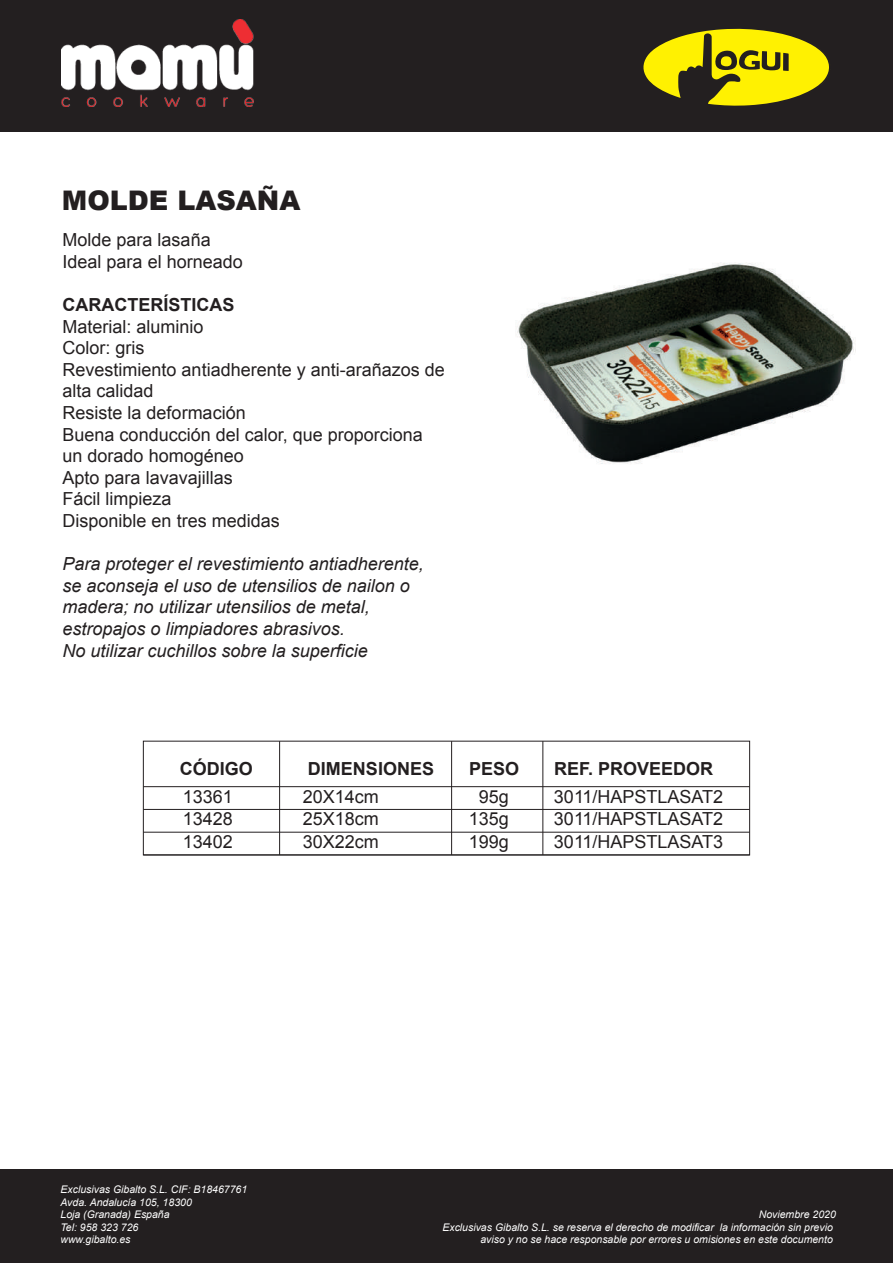
<style>
.page{position:relative;width:893px;height:1263px;background:#fff}
.page>*{position:absolute;margin:0;border:0;box-sizing:border-box;transform-origin:0 0}
.t1{font:900 27px "Arial";color:#231f20}
.t2{font:18px/21.6px "Arial";color:#231f20}
.t3{font:italic 18px/21.6px "Arial";color:#231f20}
.t4{font:700 18px "Arial";color:#231f20}
.t5{font:italic 10.5px/12.6px "Arial";color:#fff;text-align:right}
</style>
<div class="page">
<img style="left:517px;top:262px;width:337px;height:202px">
<div style="left:0;top:1170px;width:892px;height:93px;background:#231f20"></div>
<div style="left:0;top:0;width:893px;height:131px;background:#231f20"></div>
<svg style="left:643px;top:28px;width:186px;height:78px"></svg>
<img style="left:61px;top:20px;width:193px;height:87px">
<div style="left:143px;top:741px;width:607px;height:114px;border:1px solid #231f20"></div>
<hr style="left:143px;top:855px;width:607px;height:1px;background:#231f20">
<hr style="left:143px;top:832px;width:607px;height:1px;background:#231f20">
<hr style="left:143px;top:809px;width:607px;height:1px;background:#231f20">
<hr style="left:143px;top:786px;width:607px;height:1px;background:#231f20">
<hr style="left:543px;top:741px;width:1px;height:114px;background:#231f20">
<hr style="left:451px;top:741px;width:1px;height:114px;background:#231f20">
<hr style="left:279px;top:741px;width:1px;height:114px;background:#231f20">
<h1 class="t1" style="left:62px;top:181px;width:240px">MOLDE LASAÑA</h1>
<p class="t2" style="left:63px;top:229px;width:182px">Molde para lasaña<br>Ideal para el horneado</p>
<p class="t4" style="left:63px;top:293px;width:173px">CARACTERÍSTICAS</p>
<p class="t2" style="left:63px;top:316px;width:384px">Material: aluminio<br>Color: gris<br>Revestimiento antiadherente y anti-arañazos de alta calidad<br>Resiste la deformación<br>Buena conducción del calor, que proporciona un dorado homogéneo<br>Apto para lavavajillas<br>Fácil limpieza<br>Disponible en tres medidas</p>
<p class="t3" style="left:63px;top:553px;width:363px">Para proteger el revestimiento antiadherente, se aconseja el uso de utensilios de nailon o madera; no utilizar utensilios de metal, estropajos o limpiadores abrasivos.<br>No utilizar cuchillos sobre la superficie</p>
<p class="t4" style="left:180px;top:757px;width:75px">CÓDIGO</p>
<p class="t4" style="left:308px;top:757px;width:128px">DIMENSIONES</p>
<p class="t4" style="left:469px;top:757px;width:52px">PESO</p>
<p class="t4" style="left:554px;top:757px;width:160px">REF. PROVEEDOR</p>
<p class="t2" style="left:183px;top:786px;width:52px">13361</p>
<p class="t2" style="left:303px;top:786px;width:78px">20X14cm</p>
<p class="t2" style="left:479px;top:786px;width:32px">95g</p>
<p class="t2" style="left:554px;top:786px;width:171px">3011/HAPSTLASAT2</p>
<p class="t2" style="left:183px;top:808px;width:52px">13428</p>
<p class="t2" style="left:303px;top:808px;width:78px">25X18cm</p>
<p class="t2" style="left:469px;top:808px;width:42px">135g</p>
<p class="t2" style="left:554px;top:808px;width:171px">3011/HAPSTLASAT2</p>
<p class="t2" style="left:183px;top:831px;width:52px">13402</p>
<p class="t2" style="left:303px;top:831px;width:78px">30X22cm</p>
<p class="t2" style="left:469px;top:831px;width:42px">199g</p>
<p class="t2" style="left:554px;top:831px;width:171px">3011/HAPSTLASAT3</p>
<p class="t5" style="left:60px;top:1183px;width:188px;text-align:left">Exclusivas Gibalto S.L. CIF: B18467761<br>Avda. Andalucía 105, 18300<br>Loja (Granada) España<br>Tel: 958 323 726<br>www.gibalto.es</p>
<p class="t5" style="left:442px;top:1208px;width:395px">Noviembre 2020<br>Exclusivas Gibalto S.L. se reserva el derecho de modificar la información sin previo aviso y no se hace responsable por errores u omisiones en este documento</p>
</div>
